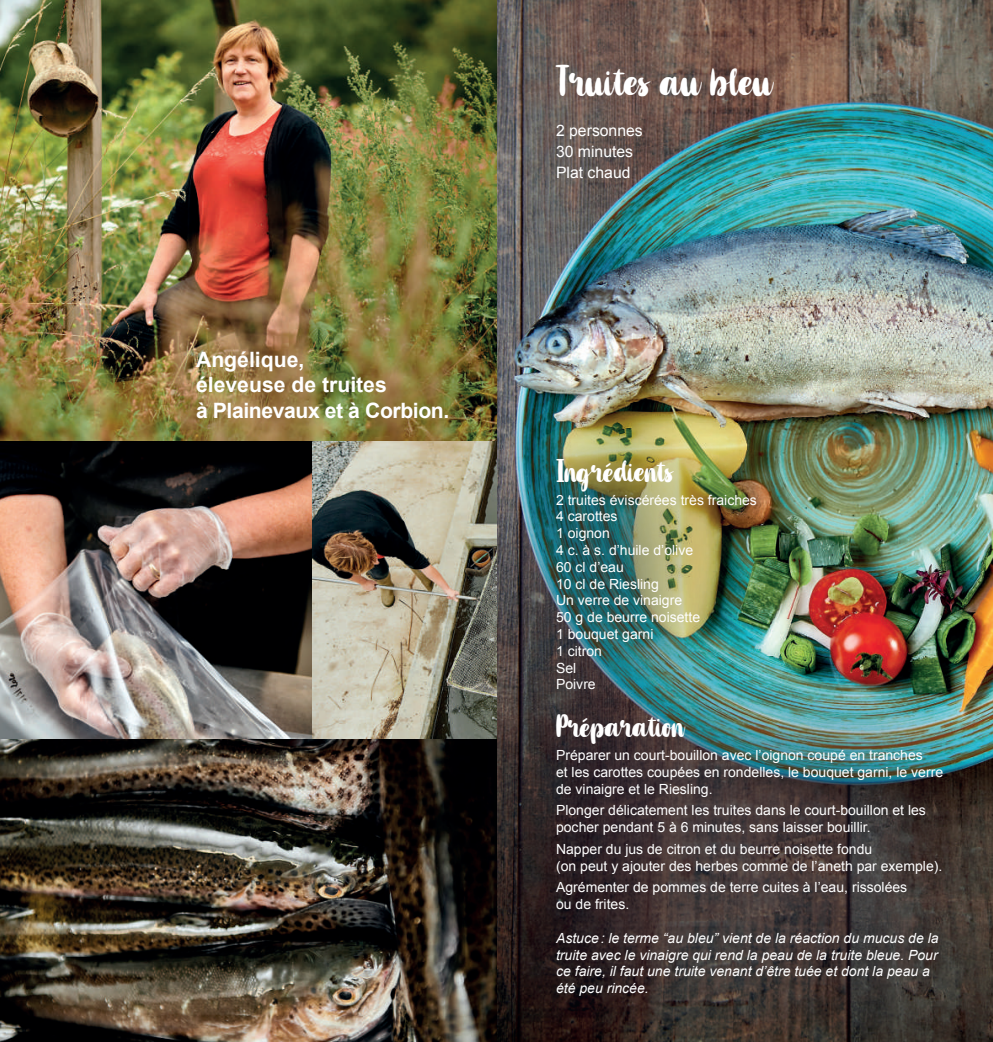
<style>
.page{position:relative;width:993px;height:1042px;background:#fff}
.page>*{position:absolute;margin:0;border:0;box-sizing:border-box;transform-origin:0 0}
.t1{font:33.25px "Fishtype";color:#fff}
.t2{font:24.5px "Fishtype";color:#fff}
.t3{font:700 21.18px/25.4px "Arial";color:#fff}
.t4{font:15.75px/21px "Arial";color:#fff}
.t5{font:14px/16.8px "Arial";color:#fff}
.t6{font:italic 14px/16.8px "Arial";color:#fff}
</style>
<div class="page">
<img style="left:0;top:0;width:992px;height:1042px">
<div style="left:465px;top:372px;width:527px;height:670px;background:#171a2f;opacity:.75"></div>
<h3 class="t3" style="left:196px;top:347px;width:255px">Angélique,<br>éleveuse de truites<br>à Plainevaux et à Corbion.</h3>
<h1 class="t1" style="left:556px;top:57px;width:217px">Truites au bleu</h1>
<p class="t4" style="left:556px;top:120px;width:88px">2 personnes<br>30 minutes<br>Plat chaud</p>
<h2 class="t2" style="left:556px;top:453px;width:118px">Ingrédients</h2>
<p class="t5" style="left:556px;top:491px;width:202px">2 truites éviscérées très fraiches<br>4 carottes<br>1 oignon<br>4 c. à s. d’huile d’olive<br>60 cl d’eau<br>10 cl de Riesling<br>Un verre de vinaigre<br>50 g de beurre noisette<br>1 bouquet garni<br>1 citron<br>Sel<br>Poivre</p>
<h2 class="t2" style="left:556px;top:708px;width:129px">Préparation</h2>
<p class="t5" style="left:556px;top:747px;width:388px">Préparer un court-bouillon avec l’oignon coupé en tranches<br>et les carottes coupées en rondelles, le bouquet garni, le verre de vinaigre et le Riesling.</p>
<p class="t5" style="left:556px;top:802px;width:371px">Plonger délicatement les truites dans le court-bouillon et les pocher pendant 5 à 6 minutes, sans laisser bouillir.</p>
<p class="t5" style="left:556px;top:841px;width:387px">Napper du jus de citron et du beurre noisette fondu<br>(on peut y ajouter des herbes comme de l’aneth par exemple).</p>
<p class="t5" style="left:556px;top:879px;width:352px">Agrémenter de pommes de terre cuites à l’eau, rissolées ou de frites.</p>
<p class="t6" style="left:556px;top:930px;width:384px">Astuce: le terme “au bleu” vient de la réaction du mucus de la truite avec le vinaigre qui rend la peau de la truite bleue. Pour ce faire, il faut une truite venant d’être tuée et dont la peau a été peu rincée.</p>
</div>
